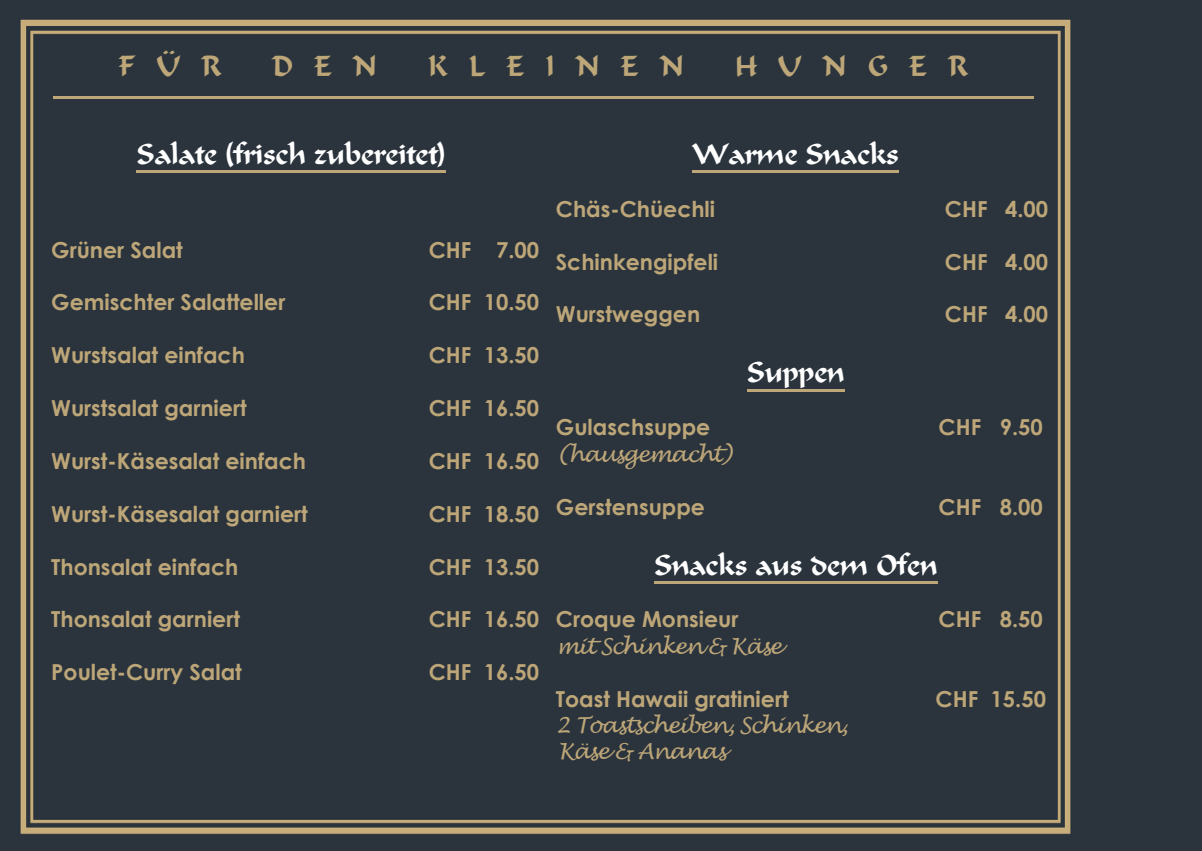
<style>
.page{position:relative;width:1202px;height:851px;background:#fff}
.page>*{position:absolute;margin:0;border:0;box-sizing:border-box;transform-origin:0 0}
.t1{font:28px "Calligraphic";color:#fff}
.t2{font:28px "Calligraphic";letter-spacing:.77em;color:#bda678}
.t3{font:700 22px "Century Gothic";color:#bda678}
.t4{font:italic 22px "Lucida Handwriting";letter-spacing:-.07em;color:#bda678}
</style>
<div class="page">
<div style="left:0;top:0;width:1202px;height:850px;background:#2b343d"></div>
<img style="left:20px;top:19px;width:1051px;height:815px">
<hr style="left:53px;top:96px;width:981px;height:3px;background:#bda678">
<svg style="left:693px;top:170px;width:206px;height:3px"></svg>
<svg style="left:137px;top:170px;width:309px;height:3px"></svg>
<svg style="left:747px;top:389px;width:97px;height:2px"></svg>
<svg style="left:654px;top:581px;width:283px;height:3px"></svg>
<p class="t2" style="left:119px;top:48px;width:103px">FÜR</p>
<p class="t2" style="left:272px;top:48px;width:106px">DEN</p>
<p class="t2" style="left:428px;top:48px;width:257px">KLEINEN</p>
<p class="t2" style="left:735px;top:48px;width:234px">HUNGER</p>
<p class="t1" style="left:137px;top:136px;width:311px">Salate (frisch zubereitet)</p>
<p class="t3" style="left:51px;top:233px;width:133px">Grüner Salat</p>
<p class="t3" style="left:51px;top:285px;width:236px">Gemischter Salatteller</p>
<p class="t3" style="left:51px;top:338px;width:195px">Wurstsalat einfach</p>
<p class="t3" style="left:51px;top:391px;width:197px">Wurstsalat garniert</p>
<p class="t3" style="left:51px;top:444px;width:256px">Wurst-Käsesalat einfach</p>
<p class="t3" style="left:51px;top:497px;width:258px">Wurst-Käsesalat garniert</p>
<p class="t3" style="left:51px;top:549px;width:189px">Thonsalat einfach</p>
<p class="t3" style="left:51px;top:602px;width:190px">Thonsalat garniert</p>
<p class="t3" style="left:51px;top:655px;width:192px">Poulet-Curry Salat</p>
<p class="t3" style="left:429px;top:233px;width:112px">CHF 7.00</p>
<p class="t3" style="left:429px;top:285px;width:112px">CHF 10.50</p>
<p class="t3" style="left:429px;top:338px;width:112px">CHF 13.50</p>
<p class="t3" style="left:429px;top:391px;width:112px">CHF 16.50</p>
<p class="t3" style="left:429px;top:444px;width:112px">CHF 16.50</p>
<p class="t3" style="left:429px;top:497px;width:112px">CHF 18.50</p>
<p class="t3" style="left:429px;top:549px;width:112px">CHF 13.50</p>
<p class="t3" style="left:429px;top:602px;width:112px">CHF 16.50</p>
<p class="t3" style="left:429px;top:655px;width:112px">CHF 16.50</p>
<p class="t1" style="left:693px;top:136px;width:207px">Warme Snacks</p>
<p class="t3" style="left:556px;top:192px;width:161px">Chäs-Chüechli</p>
<p class="t3" style="left:556px;top:245px;width:164px">Schinkengipfeli</p>
<p class="t3" style="left:556px;top:297px;width:146px">Wurstweggen</p>
<p class="t1" style="left:747px;top:355px;width:99px">Suppen</p>
<p class="t3" style="left:556px;top:410px;width:156px">Gulaschsuppe</p>
<p class="t4" style="left:556px;top:440px;width:178px">(hausgemacht)</p>
<p class="t3" style="left:556px;top:489px;width:151px">Gerstensuppe</p>
<p class="t1" style="left:654px;top:547px;width:285px">Snacks aus dem Ofen</p>
<p class="t3" style="left:556px;top:602px;width:184px">Croque Monsieur</p>
<p class="t4" style="left:556px;top:632px;width:228px">mit Schinken &amp; Käse</p>
<p class="t3" style="left:556px;top:681px;width:234px">Toast Hawaii gratiniert</p>
<p class="t4" style="left:556px;top:711px;width:294px">2 Toastscheiben, Schinken,</p>
<p class="t4" style="left:558px;top:738px;width:169px">Käse &amp; Ananas</p>
<p class="t3" style="left:945px;top:192px;width:105px">CHF 4.00</p>
<p class="t3" style="left:945px;top:245px;width:105px">CHF 4.00</p>
<p class="t3" style="left:945px;top:297px;width:105px">CHF 4.00</p>
<p class="t3" style="left:939px;top:410px;width:106px">CHF 9.50</p>
<p class="t3" style="left:939px;top:489px;width:106px">CHF 8.00</p>
<p class="t3" style="left:939px;top:602px;width:106px">CHF 8.50</p>
<p class="t3" style="left:935px;top:681px;width:112px">CHF 15.50</p>
</div>
